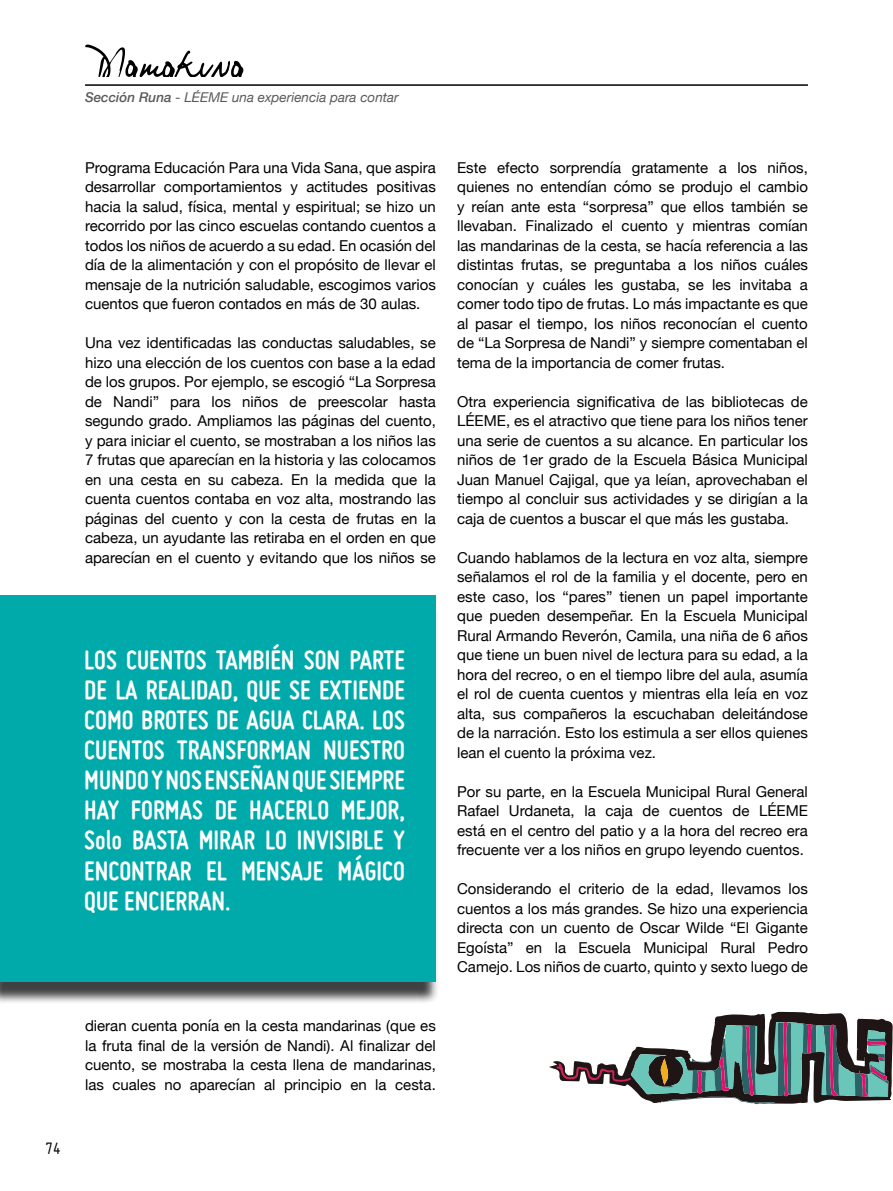
<style>
.page{position:relative;width:893px;height:1191px;background:#fff}
.page>*{position:absolute;margin:0;border:0;box-sizing:border-box;transform-origin:0 0}
.t1{font:700 28.5px/30px "Miso";color:#fff;text-align:justify}
.t2{font:18px "Miso";color:#000}
.t3{font:15px/19.5px "Helvetica Neue";color:#000;text-align:justify}
.t4{font:italic 13.5px "Helvetica Neue";color:#58595b}
.s1{font-weight:500}
</style>
<div class="page">
<hr style="left:85px;top:84px;width:723px;height:2px;background:#000">
<svg style="left:85px;top:45px;width:159px;height:32px"></svg>
<div style="left:0;top:602px;width:439px;height:402px;background:#000;opacity:.75"></div>
<div style="left:0;top:595px;width:435px;height:386px;background:#00aaab"></div>
<svg style="left:549px;top:1012px;width:344px;height:92px"></svg>
<hr style="left:892px;top:158px;width:1px;height:531px;background:#f26722">
<p class="t2" style="left:46px;top:1138px;width:16px">74</p>
<p class="t4" style="left:85px;top:87px;width:315px"><span class="s1">Sección Runa</span> - LÉEME una experiencia para contar</p>
<p class="t3" style="left:85px;top:158px;width:352px">Programa Educación Para una Vida Sana, que aspira desarrollar comportamientos y actitudes positivas hacia la salud, física, mental y espiritual; se hizo un recorrido por las cinco escuelas contando cuentos a todos los niños de acuerdo a su edad. En ocasión del día de la alimentación y con el propósito de llevar el mensaje de la nutrición saludable, escogimos varios cuentos que fueron contados en más de 30 aulas.</p>
<p class="t3" style="left:85px;top:334px;width:352px">Una vez identificadas las conductas saludables, se hizo una elección de los cuentos con base a la edad de los grupos. Por ejemplo, se escogió “La Sorpresa de Nandi” para los niños de preescolar hasta segundo grado. Ampliamos las páginas del cuento, y para iniciar el cuento, se mostraban a los niños las 7 frutas que aparecían en la historia y las colocamos en una cesta en su cabeza. En la medida que la cuenta cuentos contaba en voz alta, mostrando las páginas del cuento y con la cesta de frutas en la cabeza, un ayudante las retiraba en el orden en que aparecían en el cuento y evitando que los niños se</p>
<p class="t1" style="left:84px;top:645px;width:322px">LOS CUENTOS TAMBIÉN SON PARTE DE LA REALIDAD, QUE SE EXTIENDE COMO BROTES DE AGUA CLARA. LOS CUENTOS TRANSFORMAN NUESTRO MUNDO Y NOS ENSEÑAN QUE SIEMPRE HAY FORMAS DE HACERLO MEJOR, Solo BASTA MIRAR LO INVISIBLE Y ENCONTRAR EL MENSAJE MÁGICO QUE ENCIERRAN.</p>
<p class="t3" style="left:85px;top:1016px;width:352px">dieran cuenta ponía en la cesta mandarinas (que es la fruta final de la versión de Nandi). Al finalizar del cuento, se mostraba la cesta llena de mandarinas, las cuales no aparecían al principio en la cesta.</p>
<p class="t3" style="left:457px;top:158px;width:352px">Este efecto sorprendía gratamente a los niños, quienes no entendían cómo se produjo el cambio y reían ante esta “sorpresa” que ellos también se llevaban. Finalizado el cuento y mientras comían las mandarinas de la cesta, se hacía referencia a las distintas frutas, se preguntaba a los niños cuáles conocían y cuáles les gustaba, se les invitaba a comer todo tipo de frutas. Lo más impactante es que al pasar el tiempo, los niños reconocían el cuento de “La Sorpresa de Nandi” y siempre comentaban el tema de la importancia de comer frutas.</p>
<p class="t3" style="left:457px;top:392px;width:352px">Otra experiencia significativa de las bibliotecas de LÉEME, es el atractivo que tiene para los niños tener una serie de cuentos a su alcance. En particular los niños de 1er grado de la Escuela Básica Municipal Juan Manuel Cajigal, que ya leían, aprovechaban el tiempo al concluir sus actividades y se dirigían a la caja de cuentos a buscar el que más les gustaba.</p>
<p class="t3" style="left:457px;top:548px;width:352px">Cuando hablamos de la lectura en voz alta, siempre señalamos el rol de la familia y el docente, pero en este caso, los “pares” tienen un papel importante que pueden desempeñar. En la Escuela Municipal Rural Armando Reverón, Camila, una niña de 6 años que tiene un buen nivel de lectura para su edad, a la hora del recreo, o en el tiempo libre del aula, asumía el rol de cuenta cuentos y mientras ella leía en voz alta, sus compañeros la escuchaban deleitándose de la narración. Esto los estimula a ser ellos quienes lean el cuento la próxima vez.</p>
<p class="t3" style="left:457px;top:782px;width:352px">Por su parte, en la Escuela Municipal Rural General Rafael Urdaneta, la caja de cuentos de LÉEME está en el centro del patio y a la hora del recreo era frecuente ver a los niños en grupo leyendo cuentos.</p>
<p class="t3" style="left:457px;top:880px;width:352px">Considerando el criterio de la edad, llevamos los cuentos a los más grandes. Se hizo una experiencia directa con un cuento de Oscar Wilde “El Gigante Egoísta” en la Escuela Municipal Rural Pedro Camejo. Los niños de cuarto, quinto y sexto luego de</p>
</div>
